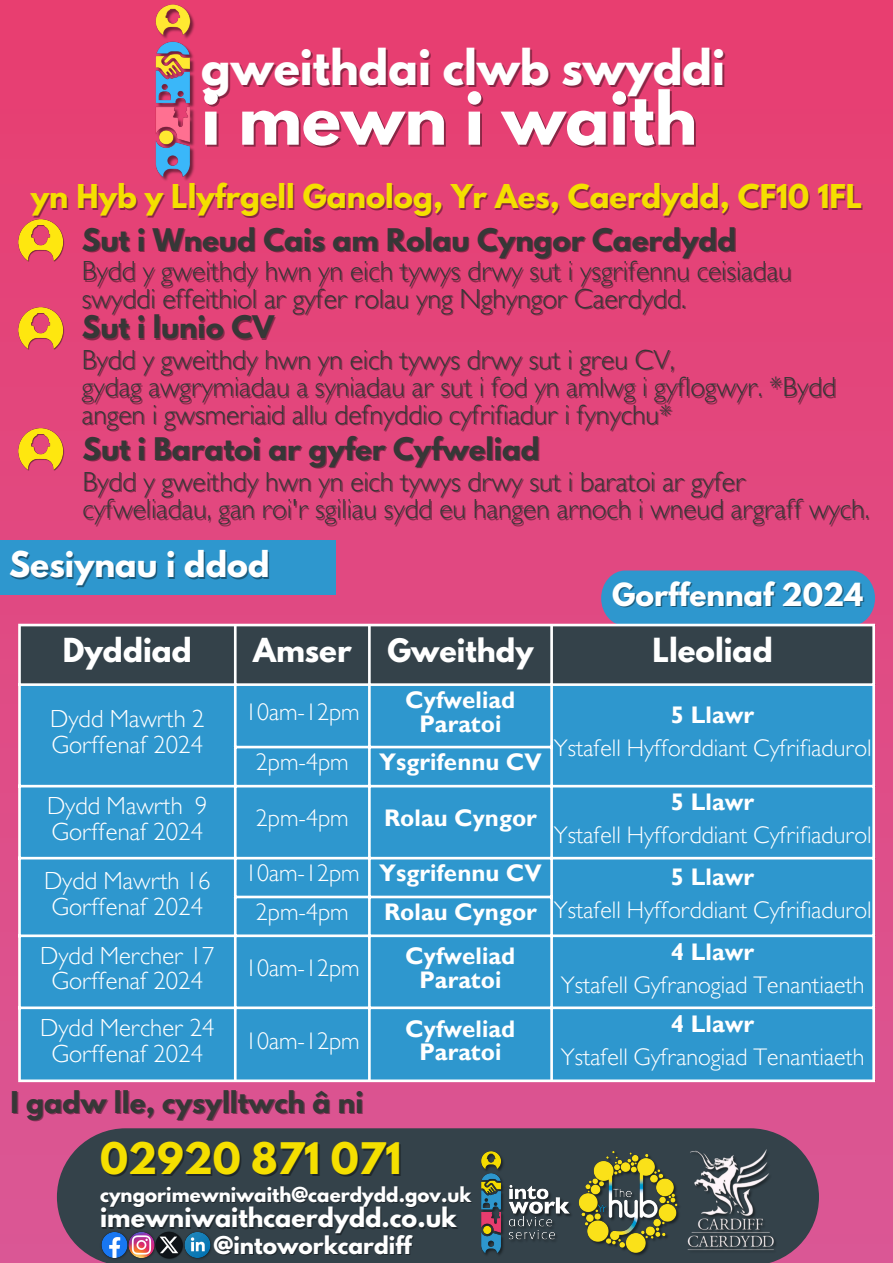
<style>
.page{position:relative;width:893px;height:1263px;background:#fff}
.page>*{position:absolute;margin:0;border:0;box-sizing:border-box;transform-origin:0 0}
.t1{font:700 64.5px "League Spartan";color:#fff}
.t2{font:700 43.35px "League Spartan";color:#fff}
.t3{font:700 38.55px "League Spartan";color:#f5df00}
.t4{font:700 31.5px "League Spartan";color:#fff}
.t5{font:700 29.4px "League Spartan";color:#fff}
.t6{font:700 29.33px "League Spartan";color:#fff}
.t7{font:700 29.1px "League Spartan";color:#f5df00}
.t8{font:700 28.65px "League Spartan";color:#fff}
.t9{font:700 28.2px "League Spartan";color:#fff}
.t10{font:300 27.6px/27.6px "Gill Sans MT Std";color:#373737}
.t11{font:700 27.6px "League Spartan";color:#373737}
.t12{font:700 26.55px "League Spartan";color:#373737}
.t13{font:300 24.75px/25.9px "Gill Sans MT Std";color:#fff;text-align:center}
.t14{font:300 24px "Gill Sans MT Std";color:#fff}
.t15{font:700 24px/23.6px "Gill Sans MT Std";color:#fff;text-align:center}
.t16{font:700 23.77px "League Spartan";color:#fff}
.t17{font:700 21.67px "League Spartan";color:#fff}
.t18{font:700 18.23px "League Spartan";color:#fff}
</style>
<div class="page">
<div style="left:0;top:0;width:893px;height:1263px;background:linear-gradient(to bottom,#e73e70,#da5796)"></div>
<div style="left:57px;top:1128px;width:762px;height:135px;background:#34424a"></div>
<img style="left:578px;top:1150px;width:104px;height:108px">
<img style="left:481px;top:1150px;width:93px;height:107px">
<img style="left:687px;top:1149px;width:91px;height:105px">
<svg style="left:601px;top:570px;width:274px;height:54px;background:#3694ca"></svg>
<div style="left:21px;top:626px;width:851px;height:57px;background:#34424a"></div>
<div style="left:21px;top:686px;width:851px;height:393px;background:#2e97ce"></div>
<hr style="left:18px;top:626px;width:3px;height:453px;background:#fff">
<hr style="left:234px;top:626px;width:3px;height:453px;background:#fff">
<hr style="left:368px;top:626px;width:3px;height:453px;background:#fff">
<hr style="left:550px;top:626px;width:3px;height:453px;background:#fff">
<hr style="left:872px;top:626px;width:3px;height:453px;background:#fff">
<hr style="left:18px;top:624px;width:857px;height:2px;background:#fff">
<hr style="left:18px;top:683px;width:857px;height:3px;background:#fff">
<hr style="left:234px;top:746px;width:319px;height:2px;background:#fff">
<hr style="left:18px;top:785px;width:857px;height:2px;background:#fff">
<hr style="left:18px;top:857px;width:857px;height:2px;background:#fff">
<hr style="left:234px;top:896px;width:319px;height:2px;background:#fff">
<hr style="left:18px;top:934px;width:857px;height:3px;background:#fff">
<hr style="left:18px;top:1006px;width:857px;height:3px;background:#fff">
<hr style="left:18px;top:1079px;width:857px;height:3px;background:#fff">
<div style="left:0;top:540px;width:336px;height:54px;background:#2e97ce"></div>
<img style="left:99px;top:1229px;width:27px;height:32px">
<img style="left:126px;top:1229px;width:31px;height:32px">
<img style="left:182px;top:1229px;width:31px;height:32px">
<img style="left:155px;top:1230px;width:30px;height:31px">
<img style="left:156px;top:1px;width:40px;height:183px">
<img style="left:18px;top:220px;width:47px;height:42px">
<img style="left:18px;top:307px;width:47px;height:43px">
<img style="left:18px;top:429px;width:47px;height:42px">
<h4 class="t2" style="left:201px;top:46px;width:525px">gweithdai clwb swyddi</h4>
<h2 class="t1" style="left:201px;top:87px;width:497px">i mewn i waith</h2>
<h6 class="t7" style="left:31px;top:182px;width:833px">yn Hyb y Llyfrgell Ganolog, Yr Aes, Caerdydd, CF10 1FL</h6>
<p class="t11" style="left:82px;top:226px;width:656px">Sut i Wneud Cais am Rolau Cyngor Caerdydd</p>
<p class="t10" style="left:82px;top:262px;width:711px">Bydd y gweithdy hwn yn eich tywys drwy sut i ysgrifennu ceisiadau</p>
<p class="t10" style="left:82px;top:289px;width:605px">swyddi effeithiol ar gyfer rolau yng Nghyngor Caerdydd.</p>
<h6 class="t11" style="left:82px;top:313px;width:193px">Sut i lunio CV</h6>
<p class="t10" style="left:82px;top:350px;width:594px">Bydd y gweithdy hwn yn eich tywys drwy sut i greu CV,</p>
<p class="t10" style="left:82px;top:378px;width:756px">gydag awgrymiadau a syniadau ar sut i fod yn amlwg i gyflogwyr. *Bydd</p>
<p class="t10" style="left:82px;top:405px;width:591px">angen i gwsmeriaid allu defnyddio cyfrifiadur i fynychu*</p>
<p class="t11" style="left:83px;top:435px;width:459px">Sut i Baratoi ar gyfer Cyfweliad</p>
<p class="t10" style="left:83px;top:472px;width:788px">Bydd y gweithdy hwn yn eich tywys drwy sut i baratoi ar gyfer cyfweliadau, gan roi'r sgiliau sydd eu hangen arnoch i wneud argraff wych.</p>
<p class="t4" style="left:9px;top:549px;width:262px">Sesiynau i ddod</p>
<p class="t9" style="left:612px;top:580px;width:253px">Gorffennaf 2024</p>
<p class="t6" style="left:63px;top:636px;width:131px">Dyddiad</p>
<h5 class="t6" style="left:253px;top:636px;width:100px">Amser</h5>
<h5 class="t8" style="left:387px;top:636px;width:147px">Gweithdy</h5>
<h5 class="t5" style="left:652px;top:636px;width:122px">Lleoliad</h5>
<h3 class="t13" style="left:50px;top:709px;width:156px;text-align:left">Dydd Mawrth 2<br>Gorffenaf 2024</h3>
<h4 class="t14" style="left:245px;top:703px;width:116px">10am-12pm</h4>
<p class="t15" style="left:405px;top:692px;width:111px">Cyfweliad<br>Paratoi</p>
<p class="t15" style="left:671px;top:707px;width:85px">5 Llawr</p>
<p class="t14" style="left:554px;top:740px;width:319px">Ystafell Hyfforddiant Cyfrifiadurol</p>
<p class="t14" style="left:256px;top:754px;width:94px">2pm-4pm</p>
<p class="t15" style="left:379px;top:754px;width:164px">Ysgrifennu CV</p>
<p class="t13" style="left:47px;top:796px;width:162px;text-align:left">Dydd Mawrth 9<br>Gorffenaf 2024</p>
<p class="t14" style="left:256px;top:810px;width:94px">2pm-4pm</p>
<p class="t15" style="left:384px;top:810px;width:154px">Rolau Cyngor</p>
<p class="t15" style="left:671px;top:794px;width:85px">5 Llawr</p>
<p class="t14" style="left:554px;top:827px;width:319px">Ystafell Hyfforddiant Cyfrifiadurol</p>
<p class="t13" style="left:44px;top:871px;width:168px">Dydd Mawrth 16<br>Gorffenaf 2024</p>
<p class="t14" style="left:245px;top:865px;width:116px">10am-12pm</p>
<p class="t15" style="left:379px;top:865px;width:164px">Ysgrifennu CV</p>
<p class="t15" style="left:671px;top:869px;width:85px">5 Llawr</p>
<p class="t14" style="left:256px;top:904px;width:94px">2pm-4pm</p>
<p class="t15" style="left:384px;top:904px;width:154px">Rolau Cyngor</p>
<p class="t14" style="left:554px;top:902px;width:319px">Ystafell Hyfforddiant Cyfrifiadurol</p>
<p class="t13" style="left:40px;top:946px;width:176px">Dydd Mercher 17<br>Gorffenaf 2024</p>
<p class="t13" style="left:40px;top:1019px;width:176px">Dydd Mercher 24<br>Gorffenaf 2024</p>
<p class="t14" style="left:245px;top:959px;width:116px">10am-12pm</p>
<p class="t15" style="left:405px;top:948px;width:111px">Cyfweliad<br>Paratoi</p>
<p class="t15" style="left:671px;top:943px;width:85px">4 Llawr</p>
<p class="t14" style="left:561px;top:976px;width:305px">Ystafell Gyfranogiad Tenantiaeth</p>
<p class="t14" style="left:245px;top:1032px;width:116px">10am-12pm</p>
<p class="t15" style="left:405px;top:1020px;width:111px">Cyfweliad<br>Paratoi</p>
<p class="t15" style="left:671px;top:1016px;width:85px">4 Llawr</p>
<p class="t14" style="left:561px;top:1049px;width:305px">Ystafell Gyfranogiad Tenantiaeth</p>
<p class="t12" style="left:11px;top:1089px;width:354px">I gadw lle, cysylltwch â ni</p>
<p class="t3" style="left:100px;top:1139px;width:303px">02920 871 071</p>
<p class="t18" style="left:100px;top:1185px;width:373px">cyngorimewniwaith@caerdydd.gov.uk</p>
<p class="t16" style="left:100px;top:1206px;width:358px">imewniwaithcaerdydd.co.uk</p>
<p class="t17" style="left:213px;top:1234px;width:200px">@intoworkcardiff</p>
</div>
